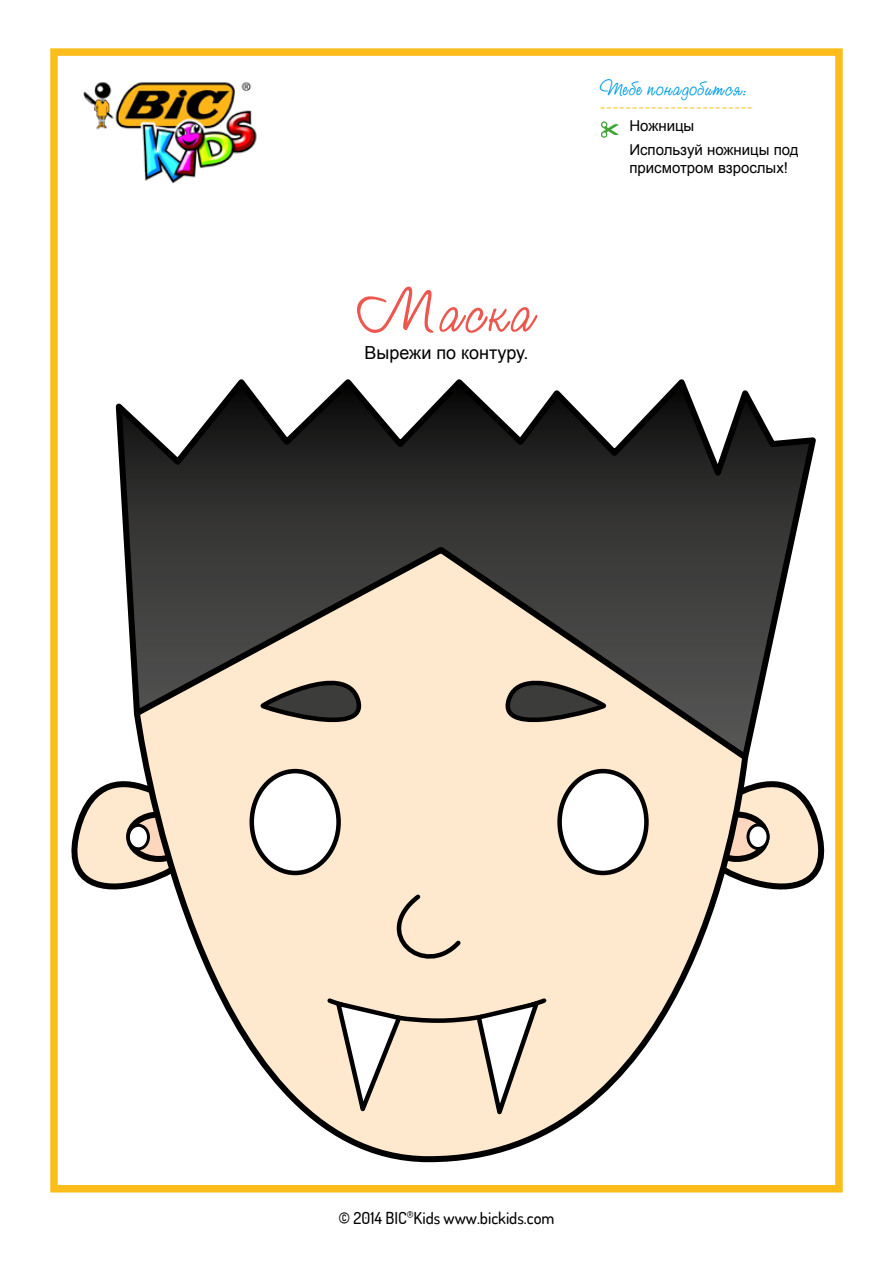
<style>
.page{position:relative;width:893px;height:1263px;background:#fff}
.page>*{position:absolute;margin:0;border:0;box-sizing:border-box;transform-origin:0 0}
.t1{font:60px "Studio Script C";color:#eb5850}
.t2{font:21px "Studio Script C";color:#009fe3}
.t3{font:18px "Minion Pro";color:#fcbd1b}
.t4{font:18px "Arial";color:#000}
.t5{font:500 16.5px "Dosis";color:#000}
.t6{font:15px/23.7px "Arial";color:#000}
</style>
<div class="page">
<div style="left:50px;top:48px;width:793px;height:1144px;border:8px solid #fcbd1b"></div>
<img style="left:83px;top:82px;width:174px;height:101px">
<svg style="left:600px;top:121px;width:19px;height:17px"></svg>
<svg style="left:71px;top:782px;width:41px;height:108px"></svg>
<svg style="left:820px;top:826px;width:5px;height:44px"></svg>
<svg style="left:112px;top:379px;width:708px;height:511px"></svg>
<svg style="left:129px;top:543px;width:622px;height:620px"></svg>
<svg style="left:370px;top:890px;width:95px;height:90px;background:#edd9c0"></svg>
<svg style="left:325px;top:996px;width:224px;height:133px"></svg>
<svg style="left:257px;top:659px;width:119px;height:87px;background:#c1b19e"></svg>
<svg style="left:491px;top:659px;width:119px;height:87px;background:#bfb09d"></svg>
<div style="left:252px;top:771px;width:87px;height:102px;background:#fff;border-radius:50%"></div>
<div style="left:249px;top:769px;width:92px;height:106px;border:5px solid #000;border-radius:50%"></div>
<div style="left:560px;top:771px;width:86px;height:102px;background:#fff;border-radius:50%"></div>
<div style="left:557px;top:769px;width:92px;height:106px;border:5px solid #000;border-radius:50%"></div>
<div style="left:128px;top:825px;width:20px;height:24px;background:#fff;border-radius:50%"></div>
<div style="left:127px;top:824px;width:23px;height:26px;border:3px solid #000;border-radius:50%"></div>
<div style="left:748px;top:825px;width:20px;height:23px;background:#fff;border-radius:50%"></div>
<div style="left:746px;top:823px;width:23px;height:27px;border:3px solid #000;border-radius:50%"></div>
<h1 class="t1" style="left:357px;top:273px;width:180px">Маска</h1>
<p class="t4" style="left:365px;top:340px;width:165px">Вырежи по контуру.</p>
<h2 class="t2" style="left:600px;top:75px;width:150px">Тебе понадобится:</h2>
<p class="t3" style="left:600px;top:94px;width:155px">------------------------</p>
<p class="t6" style="left:629px;top:114px;width:171px">Ножницы<br>Используй ножницы под</p>
<p class="t6" style="left:629px;top:156px;width:160px">присмотром взрослых!</p>
<p class="t5" style="left:338px;top:1207px;width:218px">© 2014 BIC<sup>®</sup>Kids www.bickids.com</p>
</div>
